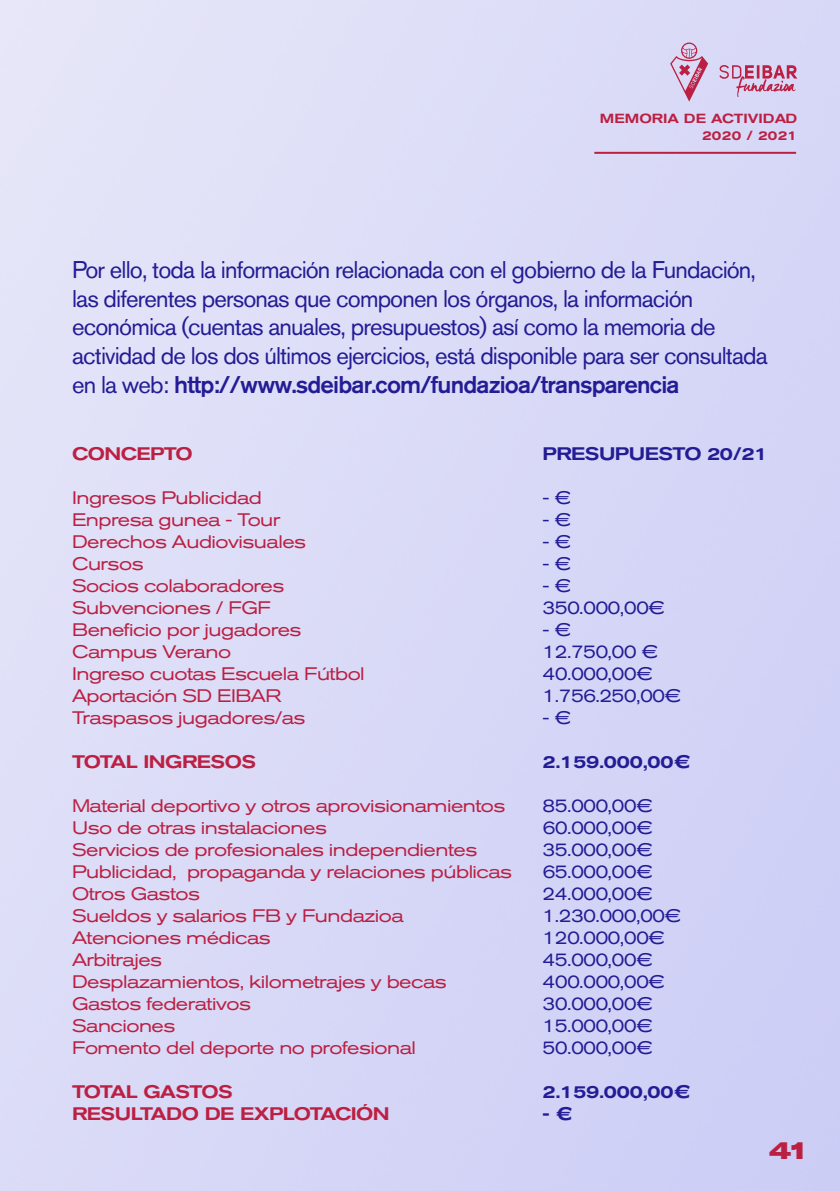
<style>
.page{position:relative;width:840px;height:1191px;background:#fff}
.page>*{position:absolute;margin:0;border:0;box-sizing:border-box;transform-origin:0 0}
.t1{font:24px/28.8px "Akzidenz Grotesk BQ";letter-spacing:-.035em;color:#241c94}
.t2{font:900 expanded 24px "GT America Trial";color:#bb2043}
.t3{font:expanded 18px "Akzidenz Grotesk BQ";letter-spacing:-.03em;color:#bb2043}
.t4{font:expanded 18px "Akzidenz Grotesk BQ";letter-spacing:-.03em;color:#241c94}
.t5{font:500 expanded 18px "Akzidenz Grotesk BQ";letter-spacing:-.03em;color:#bb2043}
.t6{font:500 expanded 18px "Akzidenz Grotesk BQ";letter-spacing:-.03em;color:#241c94}
.t7{font:500 expanded 13.2px/16.4px "Akzidenz Grotesk BQ";color:#bb2043;text-align:right}
.s1{font-weight:500}
</style>
<div class="page">
<img style="left:0;top:0;width:839px;height:1191px">
<svg style="left:669px;top:43px;width:38px;height:59px"></svg>
<svg style="left:719px;top:65px;width:78px;height:32px"></svg>
<hr style="left:594px;top:152px;width:201px;height:2px;background:#bb2043">
<p class="t7" style="left:599px;top:110px;width:199px">MEMORIA DE ACTIVIDAD<br>2020 / 2021</p>
<p class="t1" style="left:72px;top:255px;width:697px">Por ello, toda la información relacionada con el gobierno de la Fundación, las diferentes personas que componen los órganos, la información económica (cuentas anuales, presupuestos) así como la memoria de actividad de los dos últimos ejercicios, está disponible para ser consultada en la web: <span class="s1">http://www.sdeibar.com/fundazioa/transparencia</span></p>
<p class="t5" style="left:72px;top:443px;width:122px">CONCEPTO</p>
<p class="t6" style="left:542px;top:443px;width:227px">PRESUPUESTO 20/21</p>
<p class="t3" style="left:72px;top:487px;width:191px">Ingresos Publicidad</p>
<p class="t4" style="left:542px;top:487px;width:30px">- €</p>
<p class="t3" style="left:72px;top:509px;width:210px">Enpresa gunea - Tour</p>
<p class="t4" style="left:542px;top:509px;width:30px">- €</p>
<p class="t3" style="left:72px;top:531px;width:235px">Derechos Audiovisuales</p>
<p class="t4" style="left:542px;top:531px;width:30px">- €</p>
<p class="t3" style="left:72px;top:553px;width:73px">Cursos</p>
<p class="t4" style="left:542px;top:553px;width:30px">- €</p>
<p class="t3" style="left:72px;top:575px;width:214px">Socios colaboradores</p>
<p class="t4" style="left:542px;top:575px;width:30px">- €</p>
<p class="t3" style="left:72px;top:597px;width:200px">Subvenciones / FGF</p>
<p class="t4" style="left:542px;top:597px;width:124px">350.000,00€</p>
<p class="t3" style="left:72px;top:619px;width:231px">Beneficio por jugadores</p>
<p class="t4" style="left:542px;top:619px;width:30px">- €</p>
<p class="t3" style="left:72px;top:641px;width:160px">Campus Verano</p>
<p class="t4" style="left:542px;top:641px;width:117px">12.750,00 €</p>
<p class="t3" style="left:72px;top:663px;width:294px">Ingreso cuotas Escuela Fútbol</p>
<p class="t4" style="left:542px;top:663px;width:112px">40.000,00€</p>
<p class="t3" style="left:72px;top:685px;width:211px">Aportación SD EIBAR</p>
<p class="t4" style="left:542px;top:685px;width:140px">1.756.250,00€</p>
<p class="t3" style="left:72px;top:707px;width:235px">Traspasos jugadores/as</p>
<p class="t4" style="left:542px;top:707px;width:30px">- €</p>
<p class="t5" style="left:72px;top:751px;width:185px">TOTAL INGRESOS</p>
<p class="t6" style="left:542px;top:751px;width:150px">2.159.000,00€</p>
<p class="t3" style="left:72px;top:795px;width:435px">Material deportivo y otros aprovisionamientos</p>
<p class="t4" style="left:542px;top:795px;width:112px">85.000,00€</p>
<p class="t3" style="left:72px;top:817px;width:256px">Uso de otras instalaciones</p>
<p class="t4" style="left:542px;top:817px;width:112px">60.000,00€</p>
<p class="t3" style="left:72px;top:839px;width:406px">Servicios de profesionales independientes</p>
<p class="t4" style="left:542px;top:839px;width:112px">35.000,00€</p>
<p class="t3" style="left:72px;top:861px;width:441px">Publicidad, propaganda y relaciones públicas</p>
<p class="t4" style="left:542px;top:861px;width:112px">65.000,00€</p>
<p class="t3" style="left:72px;top:883px;width:129px">Otros Gastos</p>
<p class="t4" style="left:542px;top:883px;width:112px">24.000,00€</p>
<p class="t3" style="left:72px;top:905px;width:333px">Sueldos y salarios FB y Fundazioa</p>
<p class="t4" style="left:542px;top:905px;width:140px">1.230.000,00€</p>
<p class="t3" style="left:72px;top:927px;width:200px">Atenciones médicas</p>
<p class="t4" style="left:542px;top:927px;width:124px">120.000,00€</p>
<p class="t3" style="left:72px;top:949px;width:92px">Arbitrajes</p>
<p class="t4" style="left:542px;top:949px;width:112px">45.000,00€</p>
<p class="t3" style="left:72px;top:971px;width:376px">Desplazamientos, kilometrajes y becas</p>
<p class="t4" style="left:542px;top:971px;width:124px">400.000,00€</p>
<p class="t3" style="left:72px;top:993px;width:180px">Gastos federativos</p>
<p class="t4" style="left:542px;top:993px;width:112px">30.000,00€</p>
<p class="t3" style="left:72px;top:1015px;width:105px">Sanciones</p>
<p class="t4" style="left:542px;top:1015px;width:112px">15.000,00€</p>
<p class="t3" style="left:72px;top:1037px;width:345px">Fomento del deporte no profesional</p>
<p class="t4" style="left:542px;top:1037px;width:112px">50.000,00€</p>
<p class="t5" style="left:72px;top:1081px;width:162px">TOTAL GASTOS</p>
<p class="t6" style="left:542px;top:1081px;width:150px">2.159.000,00€</p>
<p class="t5" style="left:72px;top:1103px;width:319px">RESULTADO DE EXPLOTACIÓN</p>
<p class="t6" style="left:542px;top:1103px;width:32px">- €</p>
<h1 class="t2" style="left:768px;top:1141px;width:37px">41</h1>
</div>
